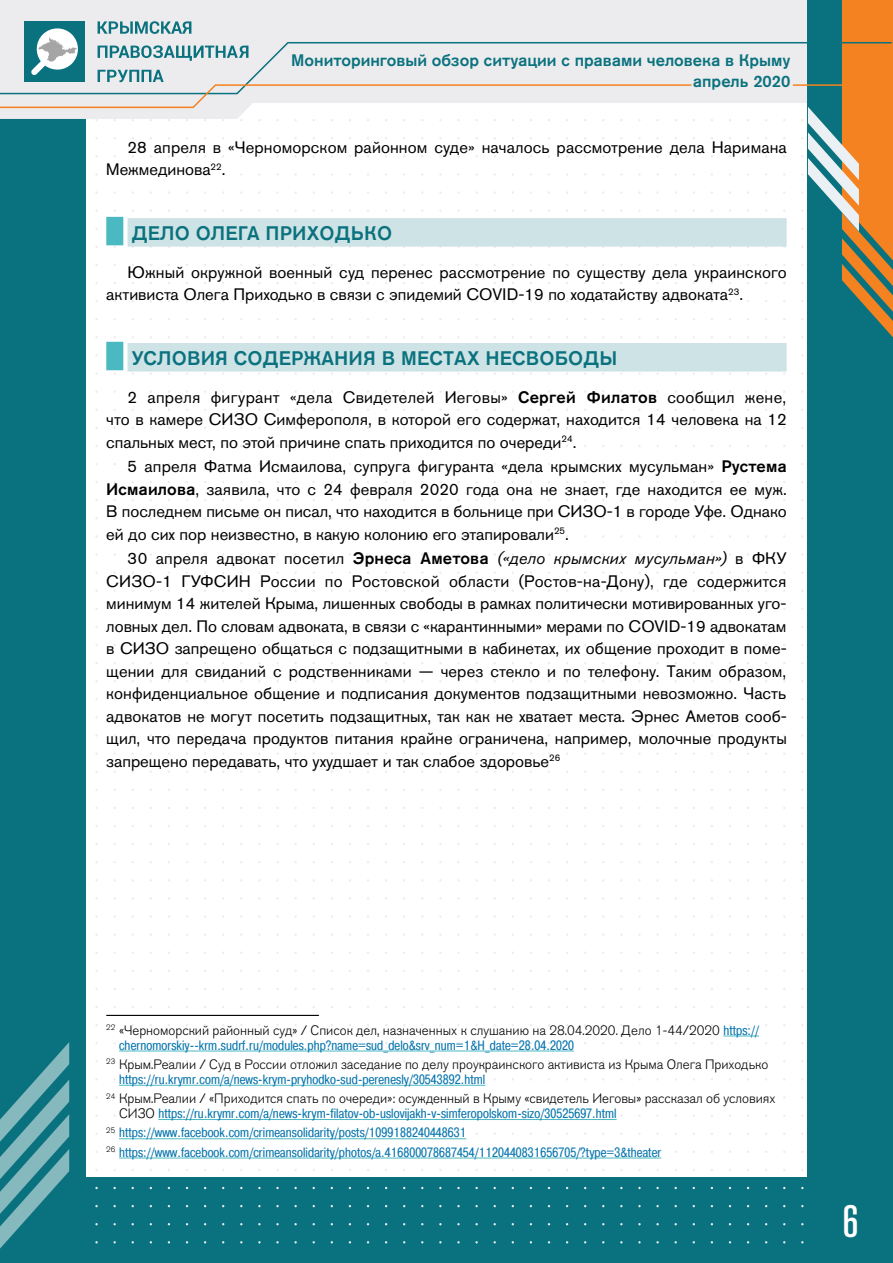
<style>
.page{position:relative;width:893px;height:1263px;background:#fff}
.page>*{position:absolute;margin:0;border:0;box-sizing:border-box;transform-origin:0 0}
.t1{font:500 condensed 45px "Akzidenz Grotesk Pro";color:#fff}
.t2{font:500 19.5px "Akzidenz Grotesk Pro";letter-spacing:.01em;color:#0a727e}
.t3{font:16.5px/22.5px "Akzidenz Grotesk Pro";color:#000;text-align:justify}
.t4{font:500 16.5px/20.7px "Akzidenz Grotesk Pro";color:#0a727e;text-align:right}
.t5{font:13.5px/19.2px "Pragmatica Cond C";letter-spacing:.01em;color:#0976ae}
.t6{font:300 13.5px "Akzidenz Grotesk Pro";color:#000}
.s1{font-weight:500}
.s2{font-style:italic}
.s3{font-family:"Pragmatica Cond C";font-weight:400;color:#0976ae}
.s4{font-family:"Akzidenz Grotesk Pro";font-weight:300;color:#000}
</style>
<div class="page">
<div style="left:0;top:1178px;width:893px;height:85px;background:#0a727e"></div>
<div style="left:0;top:0;width:85px;height:1263px;background:#0a727e"></div>
<svg style="left:0;top:0;width:808px;height:119px;fill:#ececee"></svg>
<div style="left:808px;top:0;width:85px;height:1263px;background:#0a727e"></div>
<svg style="left:842px;top:0;width:51px;height:338px"></svg>
<svg style="left:801px;top:101px;width:58px;height:130px"></svg>
<svg style="left:0;top:1042px;width:69px;height:206px"></svg>
<div style="left:24px;top:21px;width:61px;height:61px;background:#0a727e"></div>
<svg style="left:38px;top:28px;width:39px;height:13px"></svg>
<svg style="left:98px;top:21px;width:20px;height:13px"></svg>
<svg style="left:120px;top:21px;width:13px;height:13px"></svg>
<svg style="left:135px;top:21px;width:24px;height:13px"></svg>
<svg style="left:161px;top:21px;width:10px;height:13px"></svg>
<svg style="left:171px;top:21px;width:20px;height:13px"></svg>
<svg style="left:0;top:41px;width:893px;height:54px;background:#cdd4d0"></svg>
<svg style="left:0;top:83px;width:693px;height:26px"></svg>
<hr style="left:793px;top:84px;width:100px;height:2px;background:#f48220">
<div style="left:128px;top:218px;width:659px;height:29px;background:#cee3e5"></div>
<div style="left:106px;top:217px;width:17px;height:28px;background:#4bb9c2"></div>
<div style="left:128px;top:343px;width:659px;height:28px;background:#cee3e5"></div>
<div style="left:106px;top:342px;width:17px;height:28px;background:#4bb9c2"></div>
<hr style="left:106px;top:1015px;width:213px;height:1px;background:#000">
<hr style="left:723px;top:1036px;width:36px;height:1px;background:#4bb9c2">
<hr style="left:119px;top:1051px;width:455px;height:1px;background:#4bb9c2">
<hr style="left:119px;top:1085px;width:366px;height:1px;background:#4bb9c2">
<hr style="left:158px;top:1119px;width:459px;height:1px;background:#4bb9c2">
<hr style="left:119px;top:1138px;width:347px;height:1px;background:#4bb9c2">
<hr style="left:119px;top:1158px;width:542px;height:1px;background:#4bb9c2">
<p class="t4" style="left:291px;top:49px;width:501px">Мониторинговый обзор ситуации с правами человека в Крыму апрель 2020</p>
<p class="t3" style="left:106px;top:136px;width:682px;text-indent:21px">28 апреля в «Черноморском районном суде» началось рассмотрение дела Наримана<br>Межмединова<sup>22</sup>.</p>
<p class="t2" style="left:132px;top:221px;width:262px">ДЕЛО ОЛЕГА ПРИХОДЬКО</p>
<p class="t3" style="left:106px;top:261px;width:682px;text-indent:21px">Южный окружной военный суд перенес рассмотрение по существу дела украинского активиста Олега Приходько в связи с эпидемий COVID-19 по ходатайству адвоката<sup>23</sup>.</p>
<p class="t2" style="left:132px;top:346px;width:487px">УСЛОВИЯ СОДЕРЖАНИЯ В МЕСТАХ НЕСВОБОДЫ</p>
<p class="t3" style="left:106px;top:385px;width:682px;text-indent:21px">2 апреля фигурант «дела Свидетелей Иеговы» <span class="s1">Сергей Филатов</span> сообщил жене, что в камере СИЗО Симферополя, в которой его содержат, находится 14 человека на 12 спальных мест, по этой причине спать приходится по очереди<sup>24</sup>.</p>
<p class="t3" style="left:106px;top:455px;width:682px;text-indent:21px">5 апреля Фатма Исмаилова, супруга фигуранта «дела крымских мусульман» <span class="s1">Рустема Исмаилова</span>, заявила, что с 24 февраля 2020 года она не знает, где находится ее муж.<br>В последнем письме он писал, что находится в больнице при СИЗО-1 в городе Уфе. Однако ей до сих пор неизвестно, в какую колонию его этапировали<sup>25</sup>.</p>
<p class="t3" style="left:106px;top:547px;width:682px;text-indent:21px">30 апреля адвокат посетил <span class="s1">Эрнеса Аметова</span> <span class="s2">(«дело крымских мусульман»)</span> в ФКУ СИЗО-1 ГУФСИН России по Ростовской области (Ростов-на-Дону), где содержится минимум 14 жителей Крыма, лишенных свободы в рамках политически мотивированных уго&shy;ловных дел. По словам адвоката, в связи с «карантинными» мерами по COVID-19 адвокатам в СИЗО запрещено общаться с подзащитными в кабинетах, их общение проходит в поме&shy;щении для свиданий с родственниками — через стекло и по телефону. Таким образом, конфиденциальное общение и подписания документов подзащитными невозможно. Часть адвокатов не могут посетить подзащитных, так как не хватает места. Эрнес Аметов сооб&shy;щил, что передача продуктов питания крайне ограничена, например, молочные продукты запрещено передавать, что ухудшает и так слабое здоровье<sup>26</sup></p>
<p class="t6" style="left:106px;top:1021px;width:654px"><sup>22</sup> «Черноморский районный суд» / Список дел, назначенных к слушанию на 28.04.2020. Дело 1-44/2020 <span class="s3">https://</span></p>
<p class="t5" style="left:119px;top:1035px;width:456px">chernomorskiy--krm.sudrf.ru/modules.php?name=sud_delo&amp;srv_num=1&amp;H_date=28.04.2020</p>
<p class="t6" style="left:106px;top:1055px;width:663px"><sup>23</sup> Крым.Реалии / Суд в России отложил заседание по делу проукраинского активиста из Крыма Олега Приходько</p>
<p class="t5" style="left:119px;top:1070px;width:368px">https://ru.krymr.com/a/news-krym-pryhodko-sud-perenesly/30543892.html</p>
<p class="t6" style="left:106px;top:1090px;width:671px"><sup>24</sup> Крым.Реалии / «Приходится спать по очереди»: осужденный в Крыму «cвидетель Иеговы» рассказал об условиях</p>
<p class="t5" style="left:106px;top:1104px;width:556px;text-indent:13px"><span class="s4">СИЗО</span> https://ru.krymr.com/a/news-krym-filatov-ob-uslovijakh-v-simferopolskom-sizo/30525697.html<br><sup>25</sup> https://www.facebook.com/crimeansolidarity/posts/1099188240448631<br><sup>26</sup> https://www.facebook.com/crimeansolidarity/photos/a.416800078687454/1120440831656705/?type=3&amp;theater</p>
<h1 class="t1" style="left:842px;top:1192px;width:17px">6</h1>
</div>
